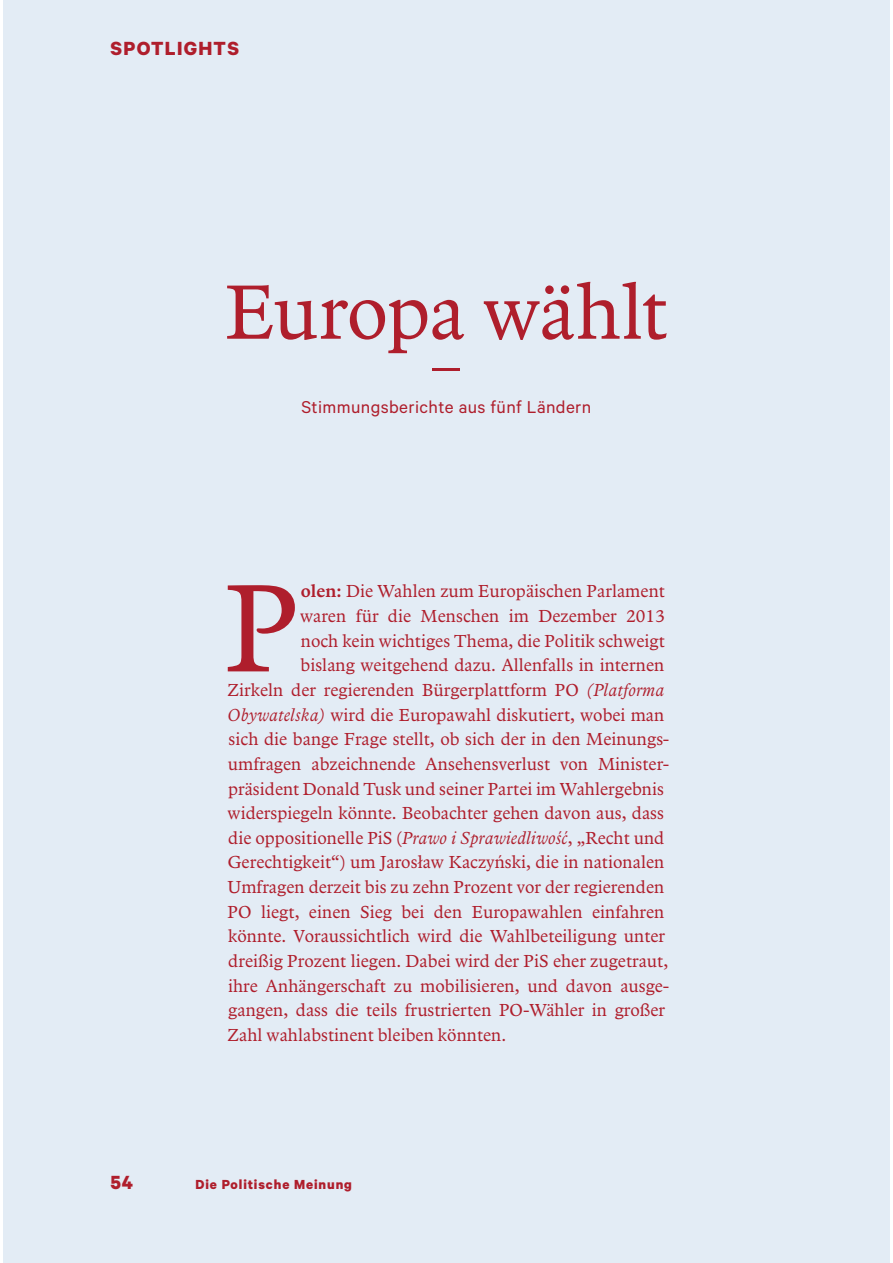
<style>
.page{position:relative;width:893px;height:1263px;background:#fff}
.page>*{position:absolute;margin:0;border:0;box-sizing:border-box;transform-origin:0 0}
.t1{font:128.85px "Arbesco DT";color:#af1e2c}
.t2{font:79.65px "Arbesco DT";letter-spacing:-.015em;color:#af1e2c}
.t3{font:700 21.45px "Calibre";letter-spacing:.06em;color:#af1e2c}
.t4{font:19.35px "Calibre";letter-spacing:.02em;color:#af1e2c}
.t5{font:18px "Arbesco DT";letter-spacing:.005em;color:#af1e2c}
.t6{font:700 14.85px "Calibre";letter-spacing:.06em;color:#af1e2c}
.s1{font-weight:600}
.s2{font-style:italic}
</style>
<div class="page">
<div style="left:3px;top:0;width:887px;height:1263px;background:#e3ecf5"></div>
<hr style="left:432px;top:368px;width:28px;height:3px;background:#ae1e2c">
<p class="t3" style="left:110px;top:35px;width:130px">SPOTLIGHTS</p>
<h2 class="t2" style="left:225px;top:282px;width:444px">Europa wählt</h2>
<p class="t4" style="left:301px;top:400px;width:291px">Stimmungsberichte aus fünf Ländern</p>
<h1 class="t1" style="left:225px;top:579px;width:76px">P</h1>
<p class="t5" style="left:301px;top:585px;width:366px"><span class="s1">olen:</span> Die Wahlen zum Europäischen Parlament</p>
<p class="t5" style="left:300px;top:609px;width:366px">waren für die Menschen im Dezember 2013</p>
<p class="t5" style="left:301px;top:634px;width:366px">noch kein wichtiges Thema, die Politik schweigt</p>
<p class="t5" style="left:301px;top:658px;width:365px">bislang weitgehend dazu. Allenfalls in internen</p>
<p class="t5" style="left:228px;top:683px;width:438px">Zirkeln der regierenden Bürgerplattform PO <span class="s2">(Platforma</span></p>
<p class="t5" style="left:228px;top:708px;width:438px"><span class="s2">Obywatelska)</span> wird die Europawahl diskutiert, wobei man</p>
<p class="t5" style="left:229px;top:732px;width:442px">sich die bange Frage stellt, ob sich der in den Meinungs-</p>
<p class="t5" style="left:228px;top:757px;width:443px">umfragen abzeichnende Ansehensverlust von Minister-</p>
<p class="t5" style="left:228px;top:782px;width:437px">präsident Donald Tusk und seiner Partei im Wahlergebnis</p>
<p class="t5" style="left:228px;top:806px;width:438px">widerspiegeln könnte. Beobachter gehen davon aus, dass</p>
<p class="t5" style="left:228px;top:831px;width:438px">die oppositionelle PiS (<span class="s2">Prawo i Spra wiedliwość</span>, „Recht und</p>
<p class="t5" style="left:228px;top:856px;width:438px">Gerechtigkeit“) um Jarosław Kaczyński, die in nationalen</p>
<p class="t5" style="left:228px;top:880px;width:438px">Um fragen derzeit bis zu zehn Prozent vor der regierenden</p>
<p class="t5" style="left:228px;top:905px;width:438px">PO liegt, einen Sieg bei den Europawahlen einfahren</p>
<p class="t5" style="left:228px;top:929px;width:438px">könnte. Voraussichtlich wird die Wahlbeteiligung unter</p>
<p class="t5" style="left:228px;top:954px;width:441px">dreißig Prozent liegen. Dabei wird der PiS eher zugetraut,</p>
<p class="t5" style="left:228px;top:979px;width:442px">ihre Anhänger schaft zu mobilisieren, und davon ausge-</p>
<p class="t5" style="left:228px;top:1003px;width:438px">gangen, dass die teils frustrierten PO-Wähler in großer</p>
<p class="t5" style="left:228px;top:1028px;width:280px">Zahl wahlabstinent bleiben könnten.</p>
<p class="t3" style="left:110px;top:1169px;width:24px">54</p>
<p class="t6" style="left:195px;top:1175px;width:158px">Die Politische Meinung</p>
</div>
